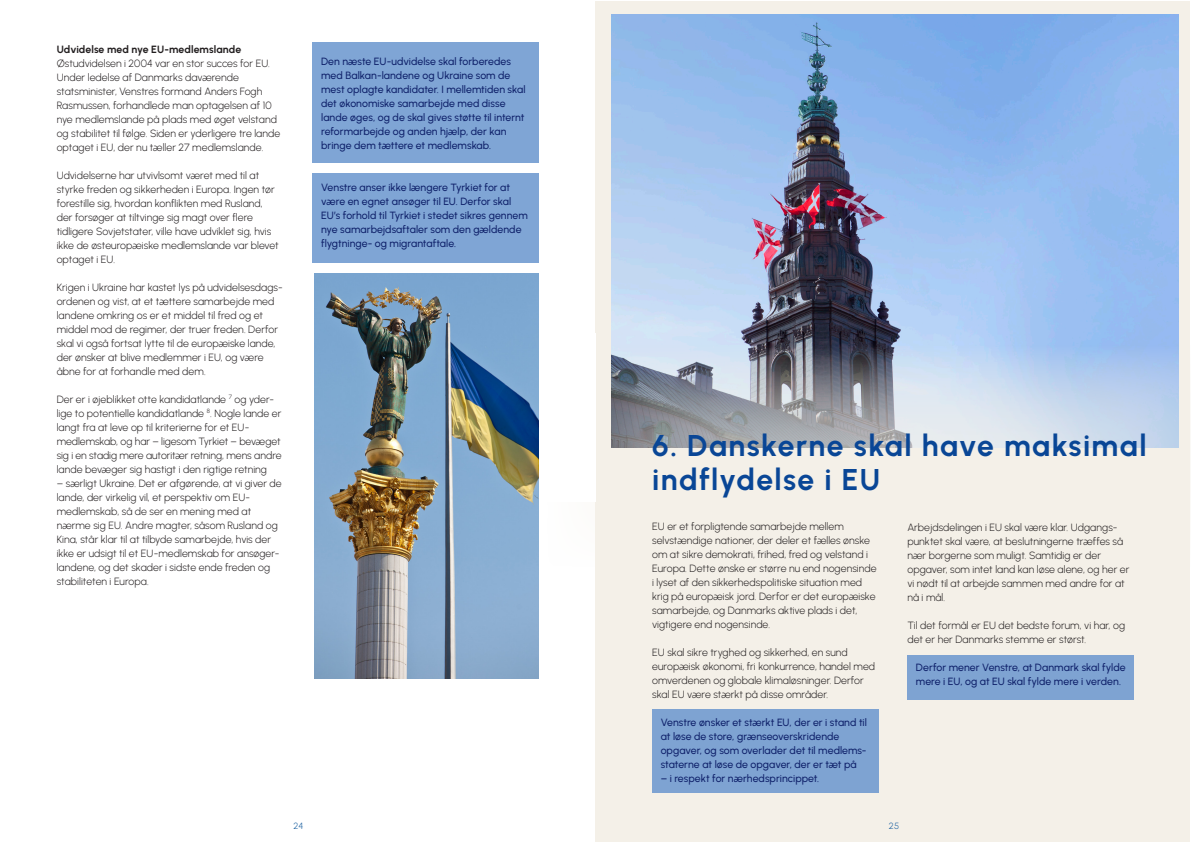
<style>
.page{position:relative;width:1191px;height:842px;background:#fff}
.page>*{position:absolute;margin:0;border:0;box-sizing:border-box;transform-origin:0 0}
.Semi_bold_copy_shading{font:30px/34px "Urbanist";letter-spacing:.045em;color:#094696}
.t1{font:10.5px/14px "Urbanist";letter-spacing:.005em;color:#231f20}
.t2{font:500 10.5px/14px "Urbanist";letter-spacing:.005em;color:#0f216a}
.Semi_bold_copy_shading-2{font:9px "Urbanist";color:#175d9e}
</style>
<div class="page">
<div style="left:595px;top:1px;width:594px;height:840px;background:#f4f0e8"></div>
<div style="left:312px;top:174px;width:226px;height:89px;background:#7fa5d5"></div>
<div style="left:312px;top:43px;width:226px;height:120px;background:#7fa5d5"></div>
<img style="left:314px;top:273px;width:224px;height:405px">
<img style="left:611px;top:15px;width:567px;height:329px">
<svg style="left:595px;top:344px;width:595px;height:223px"></svg>
<div style="left:907px;top:655px;width:227px;height:45px;background:#7ea3d2"></div>
<div style="left:652px;top:709px;width:227px;height:83px;background:#7ea3d2"></div>
<p class="t1" style="left:57px;top:42px;width:186px">Udvidelse med nye EU-medlemslande</p>
<p class="t1" style="left:57px;top:56px;width:225px">Østudvidelsen i 2004 var en stor succes for EU.<br>Under ledelse af Danmarks daværende statsminister, Venstres formand Anders Fogh Rasmussen, forhandlede man optagelsen af 10 nye medlemslande på plads med øget velstand og stabilitet til følge. Siden er yderligere tre lande optaget i EU, der nu tæller 27 medlemslande.</p>
<p class="t1" style="left:57px;top:168px;width:220px">Udvidelserne har utvivlsomt været med til at styrke freden og sikkerheden i Europa. Ingen tør forestille sig, hvordan konflikten med Rusland,</p>
<p class="t1" style="left:57px;top:210px;width:224px">der forsøger at tiltvinge sig magt over flere tidligere Sovjetstater, ville have udviklet sig, hvis ikke de østeuropæiske medlemslande var blevet optaget i EU.</p>
<p class="t1" style="left:57px;top:280px;width:227px">Krigen i Ukraine har kastet lys på udvidelsesdags&shy;ordenen og vist, at et tættere samarbejde med landene omkring os er et middel til fred og et middel mod de regimer, der truer freden. Derfor skal vi også fortsat lytte til de europæiske lande, der ønsker at blive medlemmer i EU, og være åbne for at forhandle med dem.</p>
<p class="t1" style="left:57px;top:392px;width:226px">Der er i øjeblikket otte kandidatlande <sup>7</sup> og yder&shy;lige to potentielle kandidatlande <sup>8</sup>. Nogle lande er langt fra at leve op til kriterierne for et EU&shy;medlemskab, og har – ligesom Tyrkiet – bevæget sig i en stadig mere autoritær retning, mens andre lande bevæger sig hastigt i den rigtige retning</p>
<p class="t1" style="left:57px;top:476px;width:227px">– særligt Ukraine. Det er afgørende, at vi giver de lande, der virkelig vil, et perspektiv om EU&shy;medlemskab, så de ser en mening med at nærme sig EU. Andre magter, såsom Rusland og Kina, står klar til at tilbyde samarbejde, hvis der ikke er udsigt til et EU-medlemskab for ansøger&shy;landene, og det skader i sidste ende freden og stabiliteten i Europa.</p>
<p class="t2" style="left:321px;top:54px;width:206px">Den næste EU-udvidelse skal forberedes med Balkan-landene og Ukraine som de mest oplagte kandidater. I mellemtiden skal det økonomiske samarbejde med disse lande øges, og de skal gives støtte til internt reformarbejde og anden hjælp, der kan bringe dem tættere et medlemskab.</p>
<p class="t2" style="left:321px;top:180px;width:208px">Venstre anser ikke længere Tyrkiet for at være en egnet ansøger til EU. Derfor skal EU’s forhold til Tyrkiet i stedet sikres gennem nye samarbejdsaftaler som den gældende flygtninge- og migrantaftale.</p>
<p class="Semi_bold_copy_shading" style="left:652px;top:428px;width:496px">6. Danskerne skal have maksimal indflydelse i EU</p>
<p class="t1" style="left:652px;top:519px;width:226px">EU er et forpligtende samarbejde mellem selvstændige nationer, der deler et fælles ønske om at sikre demokrati, frihed, fred og velstand i Europa. Dette ønske er større nu end nogensinde i lyset af den sikkerhedspolitiske situation med krig på europæisk jord. Derfor er det europæiske samarbejde, og Danmarks aktive plads i det, vigtigere end nogensinde.</p>
<p class="t1" style="left:652px;top:645px;width:224px">EU skal sikre tryghed og sikkerhed, en sund europæisk økonomi, fri konkurrence, handel med omverdenen og globale klimaløsninger. Derfor skal EU være stærkt på disse områder.</p>
<p class="t2" style="left:660px;top:715px;width:208px">Venstre ønsker et stærkt EU, der er i stand til at løse de store, grænseoverskridende opgaver, og som overlader det til medlems&shy;staterne at løse de opgaver, der er tæt på</p>
<p class="t2" style="left:660px;top:771px;width:160px">– i respekt for nærhedsprincippet.</p>
<p class="t1" style="left:907px;top:520px;width:223px">Arbejdsdelingen i EU skal være klar. Udgangs&shy;punktet skal være, at beslutningerne træffes så nær borgerne som muligt. Samtidig er der opgaver, som intet land kan løse alene, og her er vi nødt til at arbejde sammen med andre for at nå i mål.</p>
<p class="t1" style="left:907px;top:618px;width:219px">Til det formål er EU det bedste forum, vi har, og det er her Danmarks stemme er størst.</p>
<p class="t2" style="left:916px;top:660px;width:211px">Derfor mener Venstre, at Danmark skal fylde mere i EU, og at EU skal fylde mere i verden.</p>
<p class="Semi_bold_copy_shading-2" style="left:293px;top:820px;width:11px">24</p>
<p class="Semi_bold_copy_shading-2" style="left:889px;top:820px;width:12px">25</p>
</div>
